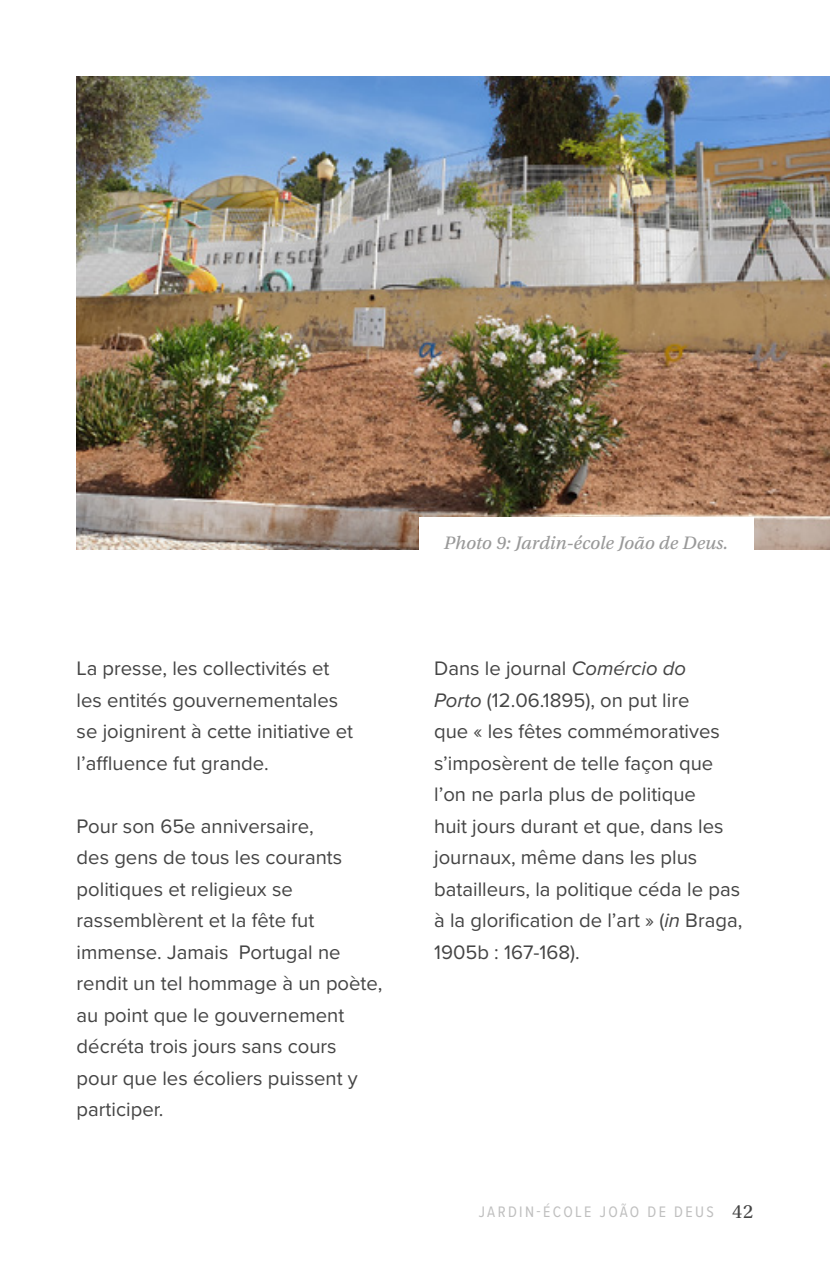
<style>
.page{position:relative;width:830px;height:1276px;background:#fff}
.page>*{position:absolute;margin:0;border:0;box-sizing:border-box;transform-origin:0 0}
.t1{font:20.25px/31.5px "Proxima Nova";color:#444}
.t2{font:19.12px "Utopia Std Capt It";color:#999}
.t3{font:15.75px "Proxima Nova Cond";letter-spacing:.15em;color:#bfbfbf}
.s1{font-style:italic}
.s2{font-family:"Utopia Std";font-size:20.25px;color:#444}
</style>
<div class="page">
<img style="left:77px;top:77px;width:752px;height:472px">
<div style="left:418px;top:518px;width:335px;height:55px;background:#fff"></div>
<p class="t1" style="left:77px;top:652px;width:278px">La presse, les collectivités et les entités gouvernementales se joignirent à cette initiative et l’affluence fut grande.</p>
<p class="t1" style="left:77px;top:809px;width:307px">Pour son 65e anniversaire,<br>des gens de tous les courants politiques et religieux se rassemblèrent et la fête fut immense. Jamais Portugal ne rendit un tel hommage à un poète, au point que le gouvernement décréta trois jours sans cours pour que les écoliers puissent y participer.</p>
<p class="t2" style="left:443px;top:532px;width:286px">Photo 9: Jardin-école João de Deus.</p>
<p class="t1" style="left:434px;top:652px;width:309px">Dans le journal <span class="s1">Comércio do<br>Porto</span> (12.06.1895), on put lire<br>que « les fêtes commémoratives s’imposèrent de telle façon que l’on ne parla plus de politique<br>huit jours durant et que, dans les journaux, même dans les plus batailleurs, la politique céda le pas à la glorification de l’art » (<span class="s1">in</span> Braga,<br>1905b : 167-168).</p>
<p class="t3" style="left:478px;top:1199px;width:276px">JARDI N-É COLE JOÃO DE D EUS <span class="s2">42</span></p>
</div>
